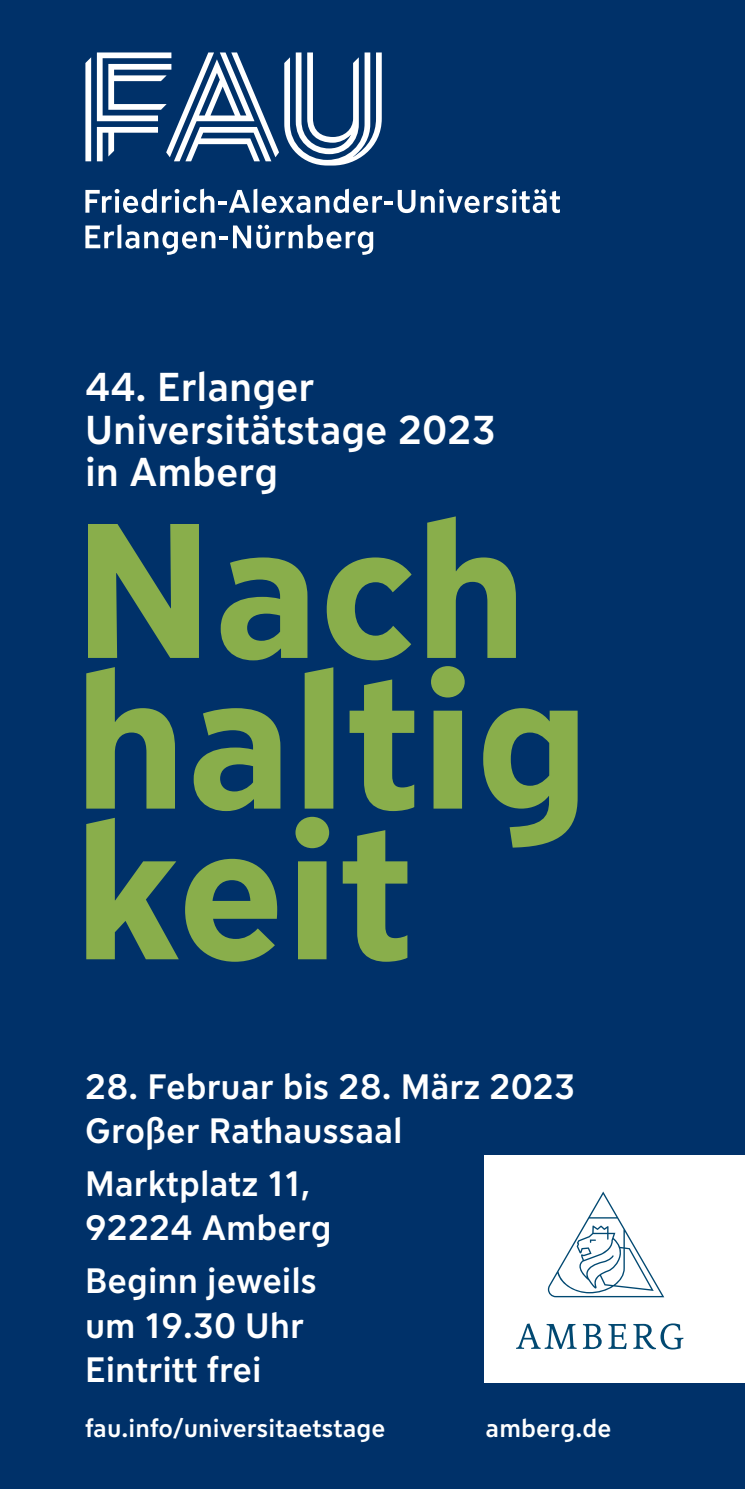
<style>
.page{position:relative;width:745px;height:1489px;background:#fff}
.page>*{position:absolute;margin:0;border:0;box-sizing:border-box;transform-origin:0 0}
.t1{font:700 190.25px/150.5px "FAU Sans";color:#89ae4b}
.t2{font:500 40px/42.5px "FAU Sans";color:#fff}
.t3{font:500 35px/44.8px "FAU Sans";color:#fff}
.t4{font:500 25px "FAU Sans";letter-spacing:.005em;color:#fff}
</style>
<div class="page">
<div style="left:0;top:0;width:744px;height:1488px;background:#003169"></div>
<svg style="left:85px;top:189px;width:474px;height:24px"></svg>
<svg style="left:85px;top:224px;width:288px;height:31px"></svg>
<svg style="left:85px;top:52px;width:296px;height:113px"></svg>
<div style="left:484px;top:1154px;width:260px;height:228px;background:#fff"></div>
<svg style="left:547px;top:1191px;width:117px;height:106px"></svg>
<svg style="left:516px;top:1323px;width:60px;height:25px"></svg>
<svg style="left:582px;top:1323px;width:19px;height:25px"></svg>
<svg style="left:608px;top:1323px;width:18px;height:25px"></svg>
<svg style="left:633px;top:1323px;width:50px;height:26px"></svg>
<p class="t2" style="left:85px;top:363px;width:412px">44. Erlanger<br>Universitätstage 2023 in Amberg</p>
<h1 class="t1" style="left:74px;top:504px;width:517px">Nach haltig keit</h1>
<p class="t3" style="left:85px;top:1061px;width:491px">28. Februar bis 28. März 2023<br>Großer Rathaussaal</p>
<p class="t3" style="left:85px;top:1158px;width:248px">Marktplatz 11,<br>92224 Amberg</p>
<p class="t3" style="left:85px;top:1255px;width:233px">Beginn jeweils um 19.30 Uhr<br>Eintritt frei</p>
<p class="t4" style="left:85px;top:1409px;width:302px">fau.info/universitaetstage</p>
<p class="t4" style="left:485px;top:1409px;width:127px">amberg.de</p>
</div>
